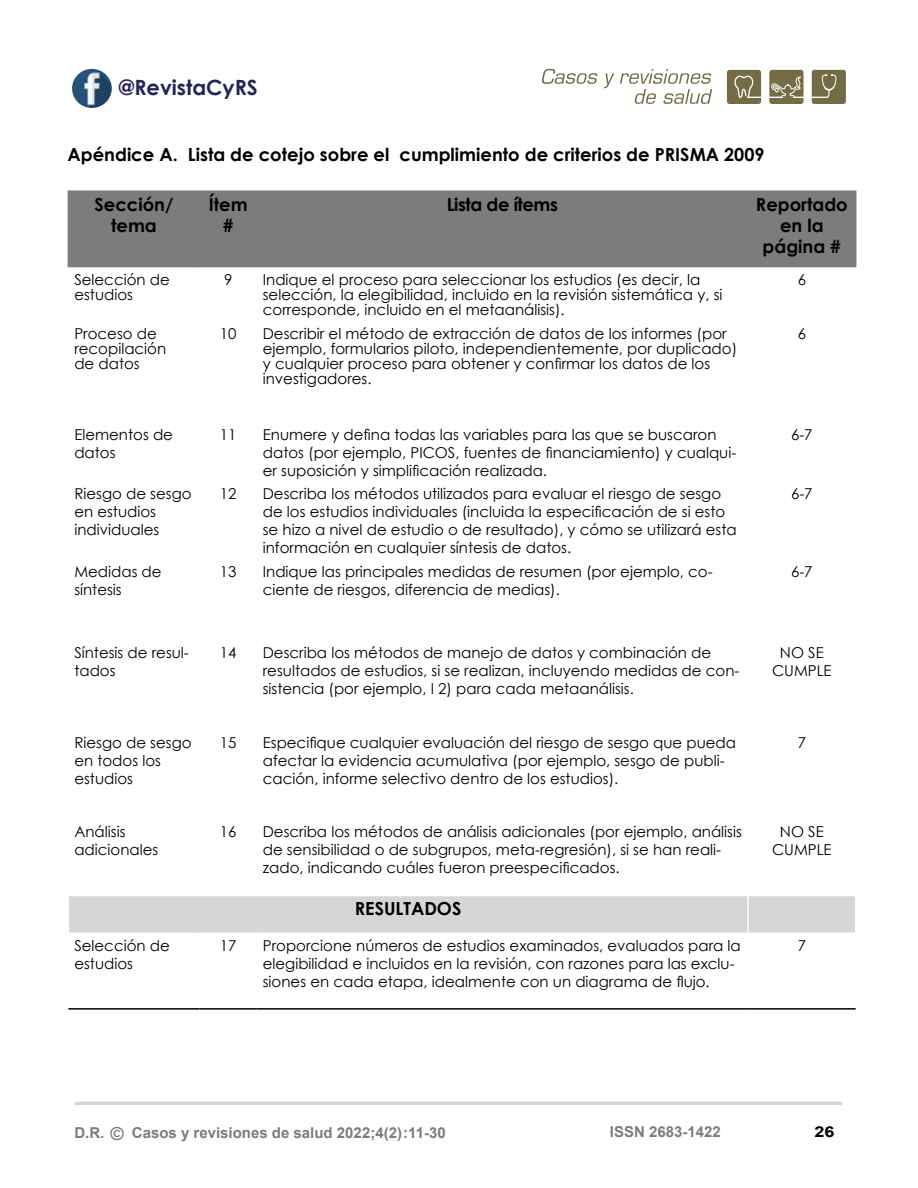
<style>
.page{position:relative;width:918px;height:1188px;background:#fff}
.page>*{position:absolute;margin:0;border:0;box-sizing:border-box;transform-origin:0 0}
.t1{font:700 21px "Century Gothic";color:#252458}
.t2{font:700 18px/21px "Century Gothic";color:#000;text-align:center}
.t3{font:700 18px "Century Gothic";letter-spacing:-.025em;color:#000}
.t4{font:15px/18px "Century Gothic";color:#000}
.t5{font:700 15px "Arial";color:#7c7c7c}
.t6{font:700 15px "Arial";color:#000;scale:1.2 1}
.s1{font-size:18px}
</style>
<div class="page">
<hr style="left:74px;top:1102px;width:768px;height:3px;background:#d6d6d6;border-radius:2px">
<svg style="left:541px;top:69px;width:57px;height:15px"></svg>
<svg style="left:604px;top:73px;width:10px;height:15px"></svg>
<svg style="left:620px;top:69px;width:92px;height:35px"></svg>
<svg style="left:812px;top:70px;width:34px;height:34px"></svg>
<svg style="left:769px;top:70px;width:34px;height:34px"></svg>
<svg style="left:727px;top:70px;width:34px;height:34px"></svg>
<div style="left:69px;top:192px;width:786px;height:75px;background:#7c7c7c"></div>
<div style="left:69px;top:896px;width:786px;height:37px;background:#d6d6d6"></div>
<hr style="left:68px;top:1008px;width:132px;height:2px;background:#000">
<hr style="left:200px;top:1008px;width:57px;height:2px;background:#000">
<hr style="left:257px;top:1008px;width:491px;height:2px;background:#000">
<hr style="left:748px;top:1008px;width:108px;height:2px;background:#000">
<hr style="left:68px;top:190px;width:132px;height:2px;background:#7c7c7c">
<hr style="left:68px;top:192px;width:1px;height:75px;background:#7c7c7c">
<hr style="left:200px;top:190px;width:57px;height:2px;background:#7c7c7c">
<hr style="left:199px;top:192px;width:1px;height:75px;background:#7c7c7c">
<hr style="left:257px;top:190px;width:491px;height:2px;background:#7c7c7c">
<hr style="left:256px;top:192px;width:2px;height:75px;background:#7c7c7c">
<hr style="left:748px;top:190px;width:108px;height:2px;background:#7c7c7c">
<hr style="left:747px;top:192px;width:2px;height:75px;background:#7c7c7c">
<hr style="left:855px;top:192px;width:1px;height:75px;background:#7c7c7c">
<hr style="left:747px;top:896px;width:2px;height:37px;background:#fff">
<img style="left:72px;top:69px;width:40px;height:39px;border-radius:20px">
<h1 class="t1" style="left:119px;top:71px;width:141px">@RevistaCyRS</h1>
<p class="t2" style="left:68px;top:143px;width:698px">Apéndice A. Lista de cotejo sobre el cumplimiento de criterios de PRISMA 2009</p>
<p class="t2" style="left:95px;top:193px;width:80px">Sección/ tema</p>
<p class="t2" style="left:209px;top:193px;width:40px">Ítem #</p>
<p class="t3" style="left:447px;top:191px;width:113px">Lista de ítems</p>
<p class="t2" style="left:756px;top:193px;width:93px">Reportado en la página #</p>
<p class="t4" style="left:74px;top:272px;width:97px;line-height:15px">Selección de estudios</p>
<p class="t4" style="left:224px;top:271px;width:10px">9</p>
<p class="t4" style="left:263px;top:272px;width:461px;line-height:15px">Indique el proceso para seleccionar los estudios (es decir, la selección, la elegibilidad, incluido en la revisión sistemática y, si corresponde, incluido en el metaanálisis).</p>
<p class="t4" style="left:798px;top:271px;width:10px">6</p>
<p class="t4" style="left:74px;top:325px;width:93px;line-height:15px">Proceso de recopilación de datos</p>
<p class="t4" style="left:220px;top:324px;width:18px">10</p>
<p class="t4" style="left:263px;top:325px;width:476px;line-height:15px">Describir el método de extracción de datos de los informes (por ejemplo, formularios piloto, independientemente, por duplicado) y cualquier proceso para obtener y confirmar los datos de los investigadores.</p>
<p class="t4" style="left:798px;top:324px;width:10px">6</p>
<p class="t4" style="left:74px;top:425px;width:100px">Elementos de datos</p>
<p class="t4" style="left:220px;top:425px;width:18px">11</p>
<p class="t4" style="left:263px;top:425px;width:475px">Enumere y defina todas las variables para las que se buscaron datos (por ejemplo, PICOS, fuentes de financiamiento) y cualqui&shy;er suposición y simplificación realizada.</p>
<p class="t4" style="left:791px;top:425px;width:23px">6-7</p>
<p class="t4" style="left:74px;top:485px;width:119px">Riesgo de sesgo en estudios individuales</p>
<p class="t4" style="left:220px;top:485px;width:18px">12</p>
<p class="t4" style="left:263px;top:485px;width:475px">Describa los métodos utilizados para evaluar el riesgo de sesgo de los estudios individuales (incluida la especificación de si esto se hizo a nivel de estudio o de resultado), y cómo se utilizará esta información en cualquier síntesis de datos.</p>
<p class="t4" style="left:791px;top:485px;width:23px">6-7</p>
<p class="t4" style="left:74px;top:562px;width:89px">Medidas de síntesis</p>
<p class="t4" style="left:220px;top:562px;width:18px">13</p>
<p class="t4" style="left:263px;top:562px;width:451px">Indique las principales medidas de resumen (por ejemplo, co&shy;ciente de riesgos, diferencia de medias).</p>
<p class="t4" style="left:791px;top:562px;width:23px">6-7</p>
<p class="t4" style="left:74px;top:644px;width:116px">Síntesis de resul&shy;tados</p>
<p class="t4" style="left:220px;top:644px;width:18px">14</p>
<p class="t4" style="left:263px;top:644px;width:478px">Describa los métodos de manejo de datos y combinación de resultados de estudios, si se realizan, incluyendo medidas de con&shy;sistencia (por ejemplo, I 2) para cada metaanálisis.</p>
<p class="t4" style="left:772px;top:644px;width:61px;text-align:center">NO SE<br>CUMPLE</p>
<p class="t4" style="left:74px;top:733px;width:119px">Riesgo de sesgo en todos los estudios</p>
<p class="t4" style="left:220px;top:733px;width:18px">15</p>
<p class="t4" style="left:263px;top:733px;width:475px">Especifique cualquier evaluación del riesgo de sesgo que pueda afectar la evidencia acumulativa (por ejemplo, sesgo de publi&shy;cación, informe selectivo dentro de los estudios).</p>
<p class="t4" style="left:798px;top:733px;width:10px">7</p>
<p class="t4" style="left:74px;top:823px;width:86px">Análisis adicionales</p>
<p class="t4" style="left:220px;top:823px;width:18px">16</p>
<p class="t4" style="left:263px;top:823px;width:481px">Describa los métodos de análisis adicionales (por ejemplo, análisis de sensibilidad o de subgrupos, meta-regresión), si se han reali&shy;zado, indicando cuáles fueron preespecificados.</p>
<p class="t4" style="left:772px;top:823px;width:61px;text-align:center">NO SE<br>CUMPLE</p>
<p class="t2" style="left:355px;top:897px;width:108px">RESULTADOS</p>
<p class="t4" style="left:74px;top:936px;width:97px">Selección de estudios</p>
<p class="t4" style="left:220px;top:936px;width:18px">17</p>
<p class="t4" style="left:263px;top:936px;width:480px">Proporcione números de estudios examinados, evaluados para la elegibilidad e incluidos en la revisión, con razones para las exclu&shy;siones en cada etapa, idealmente con un diagrama de flujo.</p>
<p class="t4" style="left:798px;top:936px;width:10px">7</p>
<p class="t5" style="left:74px;top:1123px;width:373px">D.R. <span class="s1">©</span> Casos y revisiones de salud 2022;4(2):11-30</p>
<p class="t5" style="left:610px;top:1122px;width:112px">ISSN 2683-1422</p>
<p class="t6" style="left:814px;top:1122px;width:18px">26</p>
</div>
